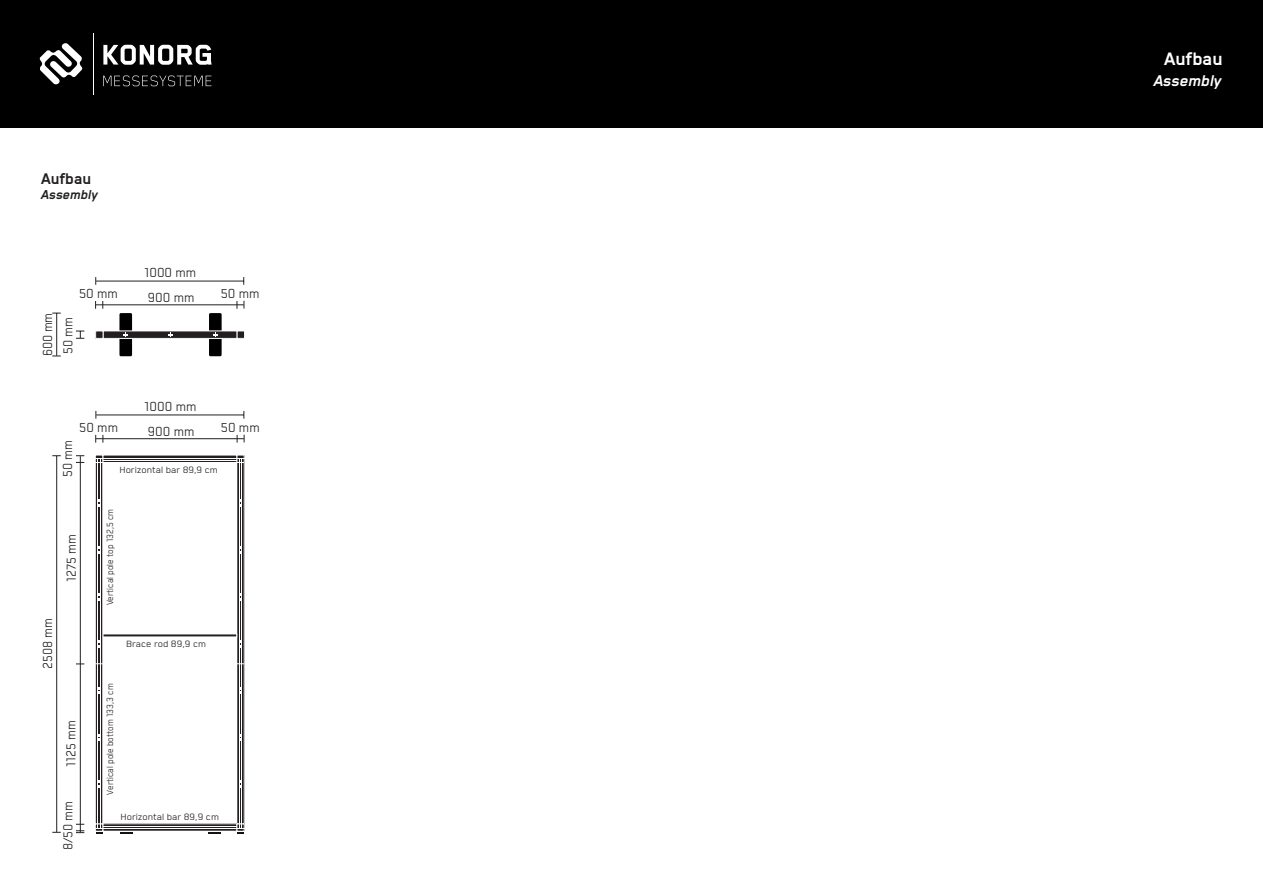
<style>
.page{position:relative;width:1263px;height:893px;background:#fff}
.page>*{position:absolute;margin:0;border:0;box-sizing:border-box;transform-origin:0 0}
.t1{font:700 21px "Blender";color:#fff}
.t2{font:italic 700 18px "Blender";color:#fff}
.t3{font:700 18px "Blender";color:#231f20}
.t4{font:15px "Blender";color:#231f20}
.t5{font:15px "Blender";color:#231f20;scale:.93 1}
.t6{font:italic 700 15px "Blender";color:#231f20}
.t7{font:10.5px "Blender";color:#231f20;scale:1.08 1}
.t8{font:10.5px "Blender";color:#231f20;scale:.93 1}
</style>
<div class="page">
<div style="left:0;top:0;width:1263px;height:128px;background:#000001"></div>
<svg style="left:39px;top:43px;width:44px;height:42px"></svg>
<svg style="left:103px;top:45px;width:109px;height:20px"></svg>
<svg style="left:103px;top:76px;width:108px;height:10px"></svg>
<hr style="left:93px;top:33px;width:1px;height:61px;background:#fff">
<hr style="left:96px;top:281px;width:147px;height:1px;background:#231f20">
<hr style="left:96px;top:305px;width:148px;height:1px;background:#231f20">
<div style="left:119px;top:313px;width:13px;height:43px;background:#000001"></div>
<div style="left:209px;top:313px;width:13px;height:43px;background:#000001"></div>
<div style="left:103px;top:331px;width:134px;height:7px;background:#231f20"></div>
<div style="left:103px;top:331px;width:134px;height:8px;border:1px solid #fff"></div>
<div style="left:96px;top:331px;width:7px;height:7px;background:#231f20"></div>
<div style="left:95px;top:331px;width:8px;height:8px;border:1px solid #fff"></div>
<div style="left:237px;top:331px;width:8px;height:7px;background:#231f20"></div>
<div style="left:237px;top:331px;width:8px;height:8px;border:1px solid #fff"></div>
<div style="left:237px;top:455px;width:7px;height:7px;background:#231f20"></div>
<svg style="left:237px;top:458px;width:7px;height:4px"></svg>
<div style="left:237px;top:462px;width:7px;height:362px;background:#231f20"></div>
<div style="left:236px;top:462px;width:8px;height:362px;border:1px solid #fff"></div>
<hr style="left:239px;top:462px;width:1px;height:362px;background:#fff">
<hr style="left:241px;top:462px;width:1px;height:362px;background:#fff">
<svg style="left:237px;top:824px;width:7px;height:9px"></svg>
<div style="left:103px;top:824px;width:134px;height:7px;background:#231f20"></div>
<hr style="left:103px;top:828px;width:134px;height:1px;background:#fff">
<hr style="left:103px;top:826px;width:134px;height:1px;background:#fff">
<div style="left:103px;top:455px;width:134px;height:7px;background:#231f20"></div>
<div style="left:103px;top:455px;width:134px;height:8px;border:1px solid #fff"></div>
<hr style="left:103px;top:458px;width:134px;height:1px;background:#fff">
<hr style="left:103px;top:460px;width:134px;height:1px;background:#fff">
<div style="left:95px;top:455px;width:8px;height:7px;background:#231f20"></div>
<div style="left:95px;top:455px;width:8px;height:8px;border:1px solid #fff"></div>
<svg style="left:95px;top:458px;width:8px;height:4px"></svg>
<svg style="left:99px;top:464px;width:1px;height:358px"></svg>
<div style="left:95px;top:462px;width:8px;height:362px;border:1px solid #fff"></div>
<hr style="left:98px;top:462px;width:1px;height:362px;background:#fff">
<hr style="left:100px;top:462px;width:1px;height:362px;background:#fff">
<svg style="left:95px;top:824px;width:8px;height:9px"></svg>
<svg style="left:120px;top:832px;width:13px;height:1px"></svg>
<svg style="left:208px;top:832px;width:13px;height:1px"></svg>
<hr style="left:96px;top:415px;width:147px;height:1px;background:#231f20">
<hr style="left:96px;top:438px;width:148px;height:1px;background:#231f20">
<hr style="left:56px;top:456px;width:1px;height:376px;background:#231f20">
<hr style="left:56px;top:313px;width:1px;height:43px;background:#231f20">
<svg style="left:76px;top:331px;width:8px;height:8px"></svg>
<hr style="left:80px;top:456px;width:1px;height:376px;background:#231f20">
<svg style="left:76px;top:824px;width:8px;height:9px"></svg>
<p class="t3" style="left:41px;top:169px;width:52px">Aufbau</p>
<p class="t6" style="left:41px;top:186px;width:58px">Assembly</p>
<p class="t4" style="left:144px;top:265px;width:54px">1000 mm</p>
<p class="t5" style="left:40px;top:356px;width:47px;rotate:-90deg">600 mm</p>
<p class="t4" style="left:79px;top:286px;width:40px">50 mm</p>
<p class="t4" style="left:221px;top:286px;width:40px">50 mm</p>
<p class="t4" style="left:148px;top:290px;width:48px">900 mm</p>
<p class="t5" style="left:61px;top:354px;width:41px;rotate:-90deg">50 mm</p>
<p class="t4" style="left:144px;top:399px;width:54px">1000 mm</p>
<p class="t4" style="left:79px;top:420px;width:40px">50 mm</p>
<p class="t4" style="left:221px;top:420px;width:40px">50 mm</p>
<p class="t4" style="left:148px;top:424px;width:48px">900 mm</p>
<p class="t5" style="left:60px;top:477px;width:41px;rotate:-90deg">50 mm</p>
<p class="t7" style="left:119px;top:465px;width:93px">Horizontal bar 89,9 cm</p>
<p class="t5" style="left:64px;top:582px;width:53px;rotate:-90deg">1275 mm</p>
<p class="t5" style="left:40px;top:669px;width:56px;rotate:-90deg">2508 mm</p>
<p class="t5" style="left:63px;top:767px;width:52px;rotate:-90deg">1125 mm</p>
<p class="t5" style="left:61px;top:850px;width:54px;rotate:-90deg">8/50 mm</p>
<p class="t8" style="left:105px;top:605px;width:105px;rotate:-90deg">Vertical pole top 132,5 cm</p>
<p class="t7" style="left:126px;top:639px;width:76px">Brace rod 89,9 cm</p>
<p class="t8" style="left:105px;top:795px;width:121px;rotate:-90deg">Vertical pole bottom 133,3 cm</p>
<p class="t7" style="left:121px;top:811px;width:93px">Horizontal bar 89,9 cm</p>
<h1 class="t1" style="left:1164px;top:47px;width:60px">Aufbau</h1>
<h2 class="t2" style="left:1154px;top:71px;width:69px">Assembly</h2>
</div>
